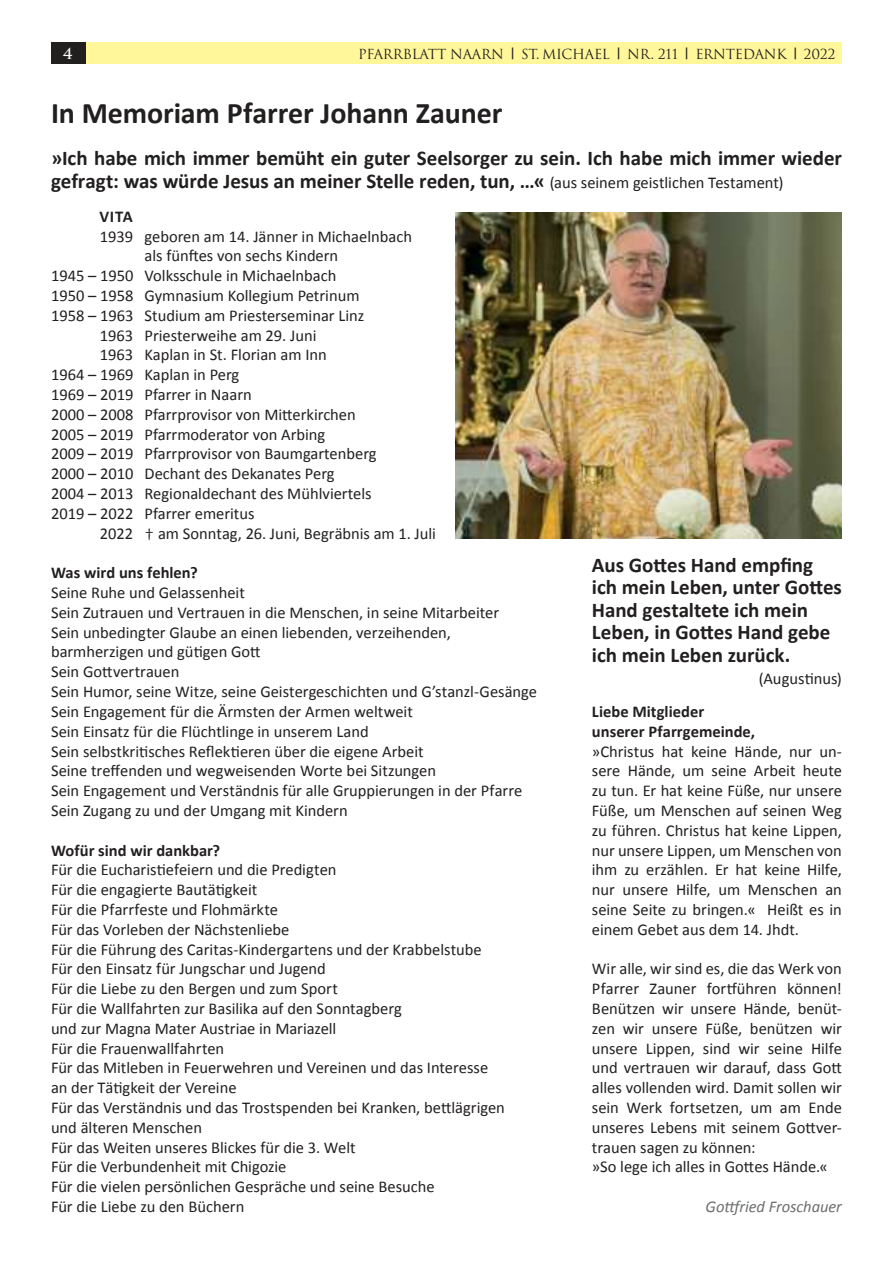
<style>
.page{position:relative;width:893px;height:1263px;background:#fff}
.page>*{position:absolute;margin:0;border:0;box-sizing:border-box;transform-origin:0 0}
.t1{font:700 30px "Calibri";letter-spacing:-.005em;color:#221f1f}
.t2{font:700 21px/22.5px "Calibri";letter-spacing:-.005em;color:#221f1f}
.t3{font:16.5px/19.8px "Calibri";color:#221f1f}
.t4{font:700 16.5px/19.8px "Calibri";color:#221f1f}
.t5{font:italic 16.5px "Calibri";letter-spacing:-.005em;color:#6c6e70}
.t6{font:700 15px "Trajan";color:#fff}
.t7{font:13.5px "Trajan";letter-spacing:-.02em;color:#221f1f}
.s1{font-family:"Calibri";font-weight:300}
.s2{font-weight:400;font-size:16.5px}
.s3{font-weight:300;font-size:19.5px}
</style>
<div class="page">
<div style="left:85px;top:43px;width:757px;height:21px;background:#fff799"></div>
<div style="left:51px;top:43px;width:34px;height:21px;background:#221f1f"></div>
<img style="left:456px;top:212px;width:386px;height:327px">
<p class="t6" style="left:63px;top:45px;width:12px">4</p>
<p class="t7" style="left:358px;top:46px;width:479px">PFARRBLATT NAARN <span class="s1">|</span> ST. MICHAEL <span class="s1">|</span> NR. 211 <span class="s1">|</span> ERNTEDANK <span class="s1">|</span> 2022</p>
<h1 class="t1" style="left:51px;top:94px;width:453px">In Memoriam Pfarrer Johann Zauner</h1>
<p class="t2" style="left:51px;top:147px;width:792px">»Ich habe mich immer bemüht ein guter Seelsorger zu sein. Ich habe mich immer wieder gefragt: was würde Jesus an meiner Stelle reden, tun, …« <span class="s2">(aus seinem geistlichen Testament)</span></p>
<p class="t4" style="left:99px;top:206px;width:35px">VITA</p>
<p class="t3" style="left:100px;top:226px;width:314px">1939 geboren am 14. Jänner in Michaelnbach</p>
<p class="t3" style="left:145px;top:246px;width:195px">als fünftes von sechs Kindern</p>
<p class="t3" style="left:51px;top:266px;width:287px">1945 – 1950 Volksschule in Michaelnbach</p>
<p class="t3" style="left:51px;top:286px;width:310px">1950 – 1958 Gymnasium Kollegium Petrinum</p>
<p class="t3" style="left:51px;top:305px;width:315px">1958 – 1963 Studium am Priesterseminar Linz</p>
<p class="t3" style="left:100px;top:325px;width:218px">1963 Priesterweihe am 29. Juni</p>
<p class="t3" style="left:100px;top:345px;width:229px">1963 Kaplan in St. Florian am Inn</p>
<p class="t3" style="left:51px;top:365px;width:190px">1964 – 1969 Kaplan in Perg</p>
<p class="t3" style="left:51px;top:385px;width:202px">1969 – 2019 Pfarrer in Naarn</p>
<p class="t3" style="left:51px;top:404px;width:306px">2000 – 2008 Pfarrprovisor von Mitterkirchen</p>
<p class="t3" style="left:51px;top:425px;width:276px">2005 – 2019 Pfarrmoderator von Arbing</p>
<p class="t3" style="left:51px;top:444px;width:327px">2009 – 2019 Pfarrprovisor von Baumgartenberg</p>
<p class="t3" style="left:51px;top:464px;width:285px">2000 – 2010 Dechant des Dekanates Perg</p>
<p class="t3" style="left:51px;top:484px;width:322px">2004 – 2013 Regionaldechant des Mühlviertels</p>
<p class="t3" style="left:51px;top:504px;width:205px">2019 – 2022 Pfarrer emeritus</p>
<p class="t3" style="left:100px;top:524px;width:337px">2022 <span class="s3">†</span> am Sonntag, 26. Juni, Begräbnis am 1. Juli</p>
<p class="t4" style="left:51px;top:563px;width:148px">Was wird uns fehlen?</p>
<p class="t3" style="left:51px;top:583px;width:488px">Seine Ruhe und Gelassenheit<br>Sein Zutrauen und Vertrauen in die Menschen, in seine Mitarbeiter<br>Sein unbedingter Glaube an einen liebenden, verzeihenden, barmherzigen und gütigen Gott<br>Sein Gottvertrauen<br>Sein Humor, seine Witze, seine Geistergeschichten und G’stanzl-Gesänge Sein Engagement für die Ärmsten der Armen weltweit<br>Sein Einsatz für die Flüchtlinge in unserem Land<br>Sein selbstkritisches Reflektieren über die eigene Arbeit<br>Seine treffenden und wegweisenden Worte bei Sitzungen<br>Sein Engagement und Verständnis für alle Gruppierungen in der Pfarre Sein Zugang zu und der Umgang mit Kindern</p>
<p class="t4" style="left:51px;top:840px;width:171px">Wofür sind wir dankbar?</p>
<p class="t3" style="left:51px;top:860px;width:455px">Für die Eucharistiefeiern und die Predigten<br>Für die engagierte Bautätigkeit<br>Für die Pfarrfeste und Flohmärkte<br>Für das Vorleben der Nächstenliebe<br>Für die Führung des Caritas-Kindergartens und der Krabbelstube Für den Einsatz für Jungschar und Jugend<br>Für die Liebe zu den Bergen und zum Sport<br>Für die Wallfahrten zur Basilika auf den Sonntagberg<br>und zur Magna Mater Austriae in Mariazell<br>Für die Frauenwallfahrten<br>Für das Mitleben in Feuerwehren und Vereinen und das Interesse an der Tätigkeit der Vereine<br>Für das Verständnis und das Trostspenden bei Kranken, bettlägrigen und älteren Menschen<br>Für das Weiten unseres Blickes für die 3. Welt<br>Für die Verbundenheit mit Chigozie<br>Für die vielen persönlichen Gespräche und seine Besuche<br>Für die Liebe zu den Büchern</p>
<p class="t2" style="left:592px;top:553px;width:252px">Aus Gottes Hand empfing ich mein Leben, unter Gottes<br>Hand gestaltete ich mein<br>Leben, in Gottes Hand gebe ich mein Leben zurück.</p>
<p class="t3" style="left:759px;top:669px;width:85px">(Augustinus)</p>
<p class="t4" style="left:592px;top:701px;width:165px">Liebe Mitglieder unserer Pfarrgemeinde,</p>
<p class="t3" style="left:592px;top:741px;width:252px;text-align:justify">»Christus hat keine Hände, nur un&shy;sere Hände, um seine Arbeit heute zu tun. Er hat keine Füße, nur unsere Füße, um Menschen auf seinen Weg zu führen. Christus hat keine Lippen, nur unsere Lippen, um Menschen von ihm zu erzählen. Er hat keine Hilfe, nur unsere Hilfe, um Menschen an seine Seite zu bringen.« Heißt es in einem Gebet aus dem 14. Jhdt.</p>
<p class="t3" style="left:592px;top:959px;width:252px">Wir alle, wir sind es, die das Werk von Pfarrer Zauner fortführen können!<br>Benützen wir unsere Hände, benüt&shy;zen wir unsere Füße, benützen wir unsere Lippen, sind wir seine Hilfe und vertrauen wir darauf, dass Gott alles vollenden wird. Damit sollen wir sein Werk fortsetzen, um am Ende unseres Lebens mit seinem Gottver&shy;trauen sagen zu können:<br>»So lege ich alles in Gottes Hände.«</p>
<p class="t5" style="left:706px;top:1195px;width:138px">Gottfried Froschauer</p>
</div>
